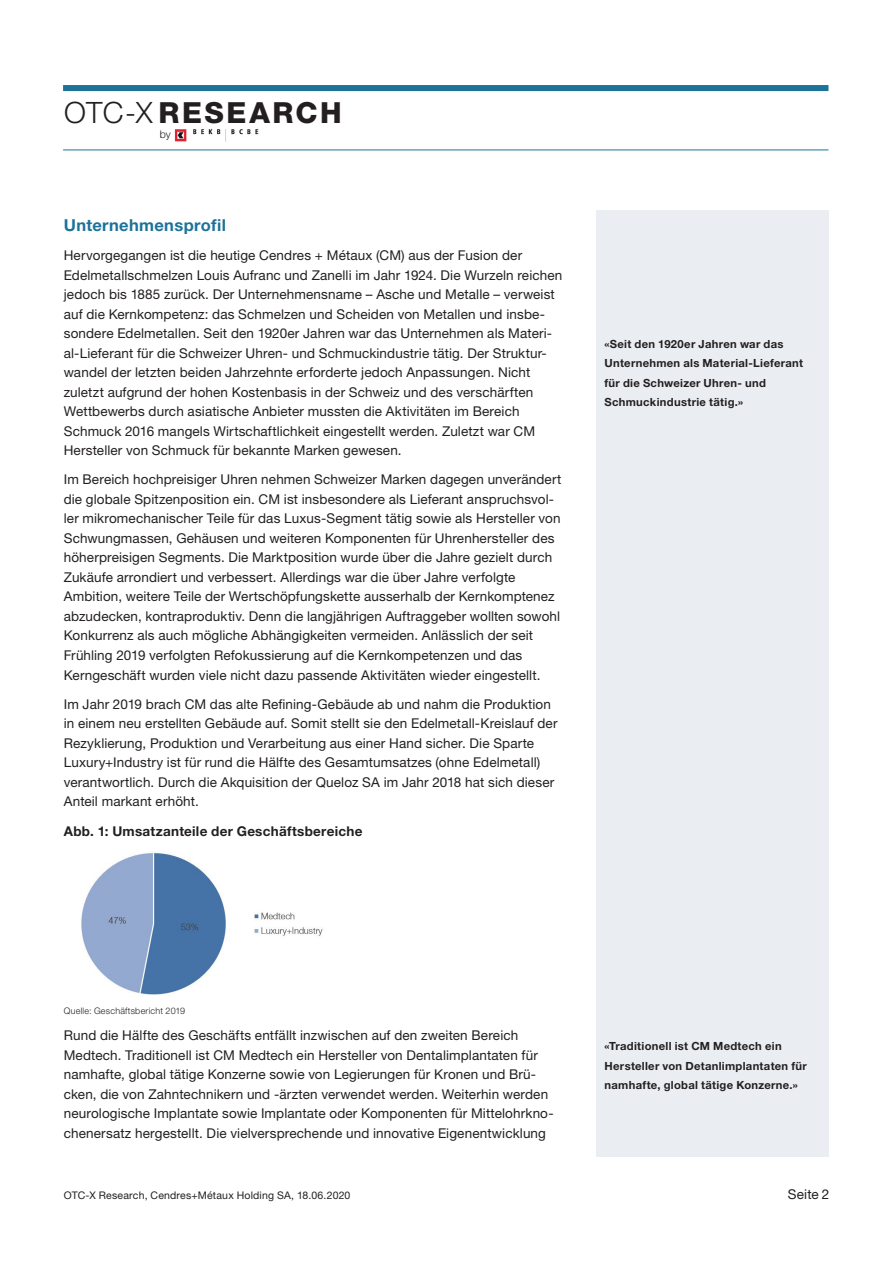
<style>
.page{position:relative;width:893px;height:1263px;background:#fff}
.page>*{position:absolute;margin:0;border:0;box-sizing:border-box;transform-origin:0 0}
.t1{font:800 29.1px "Helvetica Neue LT Pro";letter-spacing:.09em;color:#231f20}
.Titel{font:700 16.5px "Helvetica Neue LT Pro";letter-spacing:.02em;color:#1c7299}
.Lauftext{font:13.5px/19.5px "Helvetica Neue LT Pro";letter-spacing:.01em;color:#231f20}
.Lauftext-2{font:700 13.5px "Helvetica Neue LT Pro";letter-spacing:.02em;color:#231f20}
.Marginalien{font:700 11.25px/19.5px "Helvetica Neue LT Pro";letter-spacing:.025em;color:#231f20}
.t2{font:300 10.65px "Helvetica Neue LT Pro";color:#231f20}
.t3{font:10.5px "Helvetica Neue LT Pro";letter-spacing:.015em;color:#231f20}
.Legende{font:300 9px "Helvetica Neue LT Pro";letter-spacing:.025em;color:#231f20}
.s1{font-weight:300;font-size:29.4px}
</style>
<div class="page">
<img style="left:174px;top:129px;width:85px;height:13px">
<div style="left:63px;top:85px;width:765px;height:6px;background:#1c7299"></div>
<hr style="left:63px;top:150px;width:765px;height:1px;background:#1c7299">
<img style="left:81px;top:851px;width:242px;height:144px">
<div style="left:596px;top:210px;width:232px;height:947px;background:#eaeef3"></div>
<h1 class="t1" style="left:64px;top:95px;width:279px"><span class="s1">OTC-X</span> RESEARCH</h1>
<p class="t2" style="left:160px;top:127px;width:13px">by</p>
<p class="Titel" style="left:64px;top:215px;width:164px">Unternehmensprofil</p>
<p class="Lauftext" style="left:64px;top:245px;width:500px">Hervorgegangen ist die heutige Cendres + Métaux (CM) aus der Fusion der Edelmetallschmelzen Louis Aufranc und Zanelli im Jahr 1924. Die Wurzeln reichen jedoch bis 1885 zurück. Der Unternehmensname – Asche und Metalle – verweist auf die Kernkompetenz: das Schmelzen und Scheiden von Metallen und insbe&shy;sondere Edelmetallen. Seit den 1920er Jahren war das Unternehmen als Materi&shy;al-Lieferant für die Schweizer Uhren- und Schmuckindustrie tätig. Der Struktur&shy;wandel der letzten beiden Jahrzehnte erforderte jedoch Anpassungen. Nicht zuletzt aufgrund der hohen Kostenbasis in der Schweiz und des verschärften Wettbewerbs durch asiatische Anbieter mussten die Aktivitäten im Bereich Schmuck 2016 mangels Wirtschaftlichkeit eingestellt werden. Zuletzt war CM Hersteller von Schmuck für bekannte Marken gewesen.</p>
<p class="Lauftext" style="left:64px;top:470px;width:499px">Im Bereich hochpreisiger Uhren nehmen Schweizer Marken dagegen unverändert die globale Spitzenposition ein. CM ist insbesondere als Lieferant anspruchsvol&shy;ler mikromechanischer Teile für das Luxus-Segment tätig sowie als Hersteller von Schwungmassen, Gehäusen und weiteren Komponenten für Uhrenhersteller des höherpreisigen Segments. Die Marktposition wurde über die Jahre gezielt durch Zukäufe arrondiert und verbessert. Allerdings war die über Jahre verfolgte Ambition, weitere Teile der Wertschöpfungskette ausserhalb der Kernkomptenez abzudecken, kontraproduktiv. Denn die langjährigen Auftraggeber wollten sowohl Konkurrenz als auch mögliche Abhängigkeiten vermeiden. Anlässlich der seit Frühling 2019 verfolgten Refokussierung auf die Kernkompetenzen und das Kerngeschäft wurden viele nicht dazu passende Aktivitäten wieder eingestellt.</p>
<p class="Lauftext" style="left:64px;top:694px;width:495px">Im Jahr 2019 brach CM das alte Refining-Gebäude ab und nahm die Produktion in einem neu erstellten Gebäude auf. Somit stellt sie den Edelmetall-Kreislauf der Rezyklierung, Produktion und Verarbeitung aus einer Hand sicher. Die Sparte Luxury+Industry ist für rund die Hälfte des Gesamtumsatzes (ohne Edelmetall) verantwortlich. Durch die Akquisition der Queloz SA im Jahr 2018 hat sich dieser Anteil markant erhöht.</p>
<p class="Lauftext-2" style="left:64px;top:822px;width:300px">Abb. 1: Umsatzanteile der Geschäftsbereiche</p>
<p class="Marginalien" style="left:604px;top:334px;width:200px">«Seit den 1920er Jahren war das<br>Unternehmen als Material-Lieferant für die Schweizer Uhren- und<br>Schmuckindustrie tätig.»</p>
<p class="Legende" style="left:64px;top:1005px;width:123px">Quelle: Geschäftsbericht 2019</p>
<p class="Lauftext" style="left:64px;top:1025px;width:491px">Rund die Hälfte des Geschäfts entfällt inzwischen auf den zweiten Bereich Medtech. Traditionell ist CM Medtech ein Hersteller von Dentalimplantaten für namhafte, global tätige Konzerne sowie von Legierungen für Kronen und Brü&shy;cken, die von Zahntechnikern und -ärzten verwendet werden. Weiterhin werden neurologische Implantate sowie Implantate oder Komponenten für Mittelohrkno&shy;chenersatz hergestellt. Die vielversprechende und innovative Eigenentwicklung</p>
<p class="Marginalien" style="left:604px;top:1036px;width:204px">«Traditionell ist CM Medtech ein<br>Hersteller von Detanlimplantaten für namhafte, global tätige Konzerne.»</p>
<p class="t3" style="left:64px;top:1189px;width:288px">OTC-X Research, Cendres+Métaux Holding SA, 18.06.2020</p>
<p class="Lauftext" style="left:788px;top:1184px;width:43px">Seite 2</p>
</div>
